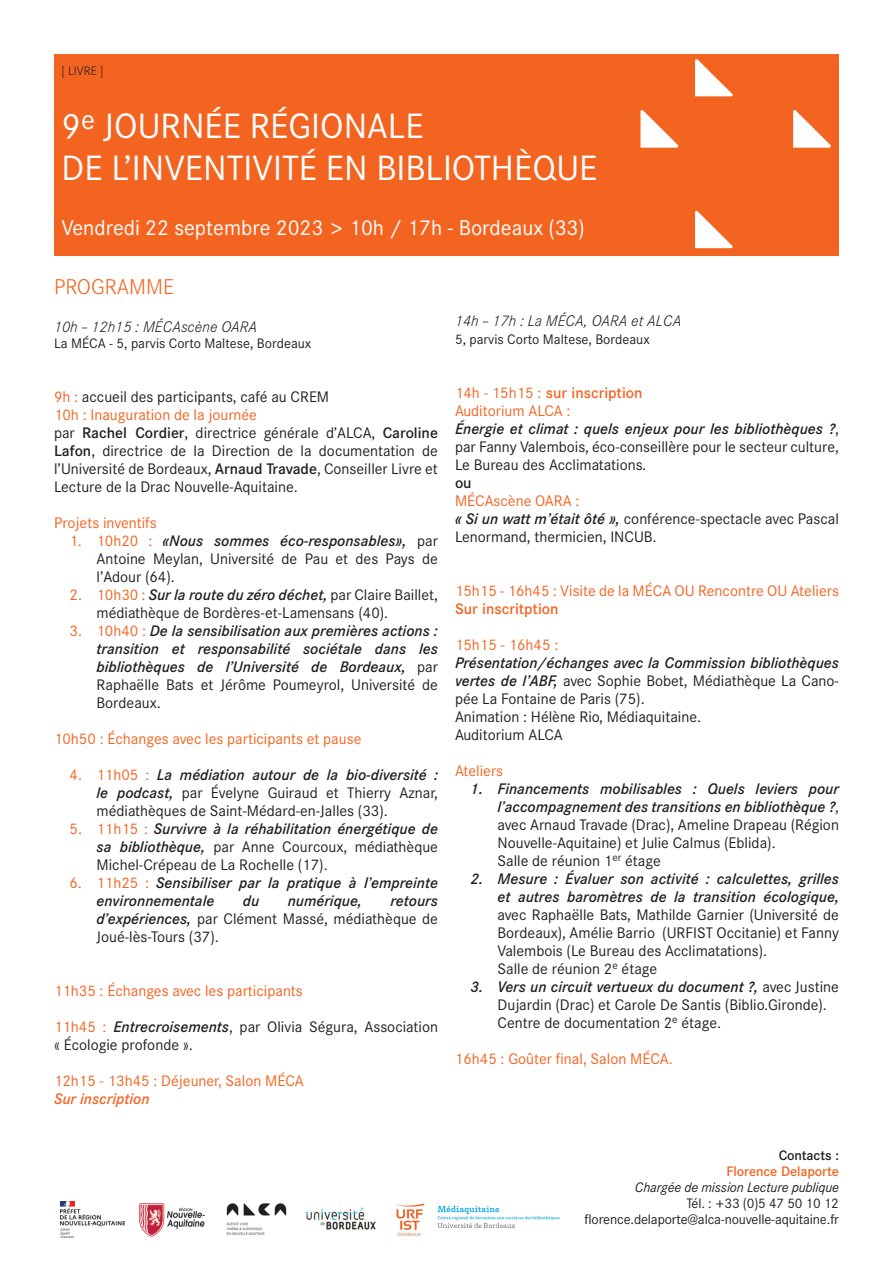
<style>
.page{position:relative;width:893px;height:1263px;background:#fff}
.page>*{position:absolute;margin:0;border:0;box-sizing:border-box;transform-origin:0 0}
.t1{font:34.5px/41.4px "Corporate S";color:#fff}
.t2{font:21px "Corporate S";color:#fff}
.t3{font:300 21px "Corporate S";color:#f36421}
.t4{font:15px/18px "Corporate S";color:#231f20}
.t5{font:italic 500 15px/18px "Corporate S";color:#231f20;text-align:justify}
.t6{font:15px "Corporate S";color:#f36421}
.t7{font:italic 300 15px "Corporate S";color:#231f20}
.t8{font:500 15px "Corporate S";color:#f36421}
.t9{font:italic 500 15px "Corporate S";color:#f36421}
.t10{font:500 15px "Corporate S";color:#231f20}
.t11{font:13.5px/16.2px "Corporate S";color:#231f20;text-align:right}
.t12{font:italic 13.5px "Corporate S";letter-spacing:-.01em;color:#231f20}
.t13{font:500 13.5px "Corporate S";letter-spacing:-.01em;color:#f36421}
.t14{font:500 13.5px "Corporate S";letter-spacing:-.01em;color:#231f20}
.t15{font:300 12px "Corporate S";color:#231f20}
.s1{color:#f36421}
.s2{font-weight:500}
.s3{font-weight:500;font-style:italic}
.s4{font-weight:400;font-style:normal;color:#f36421}
.s5{font-weight:400;font-style:normal}
.s6{font-weight:500;color:#f36421}
</style>
<div class="page">
<div style="left:54px;top:54px;width:785px;height:201px;background:#f36421"></div>
<img style="left:640px;top:59px;width:191px;height:190px">
<img style="left:226px;top:1203px;width:61px;height:32px">
<img style="left:139px;top:1203px;width:66px;height:34px">
<img style="left:60px;top:1201px;width:64px;height:36px">
<img style="left:305px;top:1207px;width:71px;height:23px">
<img style="left:396px;top:1203px;width:29px;height:33px">
<img style="left:438px;top:1205px;width:121px;height:24px">
<p class="t15" style="left:62px;top:64px;width:43px">[ LIVRE ]</p>
<h1 class="t1" style="left:62px;top:106px;width:537px">9<sup>e</sup> JOURNÉE RÉGIONALE<br>DE L’INVENTIVITÉ EN BIBLIOTHÈQUE</h1>
<h2 class="t2" style="left:62px;top:216px;width:525px">Vendredi 22 septembre 2023 &gt; 10h / 17h - Bordeaux (33)</h2>
<h2 class="t3" style="left:54px;top:275px;width:122px">PROGRAMME</h2>
<p class="t7" style="left:54px;top:318px;width:205px">10h – 12h15 : MÉCAscène OARA</p>
<p class="t11" style="left:54px;top:336px;width:259px">La MÉCA - 5, parvis Corto Maltese, Bordeaux</p>
<p class="t7" style="left:455px;top:312px;width:228px">14h – 17h : La MÉCA, OARA et ALCA</p>
<p class="t11" style="left:455px;top:331px;width:196px">5, parvis Corto Maltese, Bordeaux</p>
<p class="t4" style="left:54px;top:388px;width:385px"><span class="s1">9h :</span> accueil des participants, café au CREM<br><span class="s1">10h : Inauguration de la journée<br></span>par <span class="s2">Rachel Cordier</span>, directrice générale d’ALCA, <span class="s2">Caroline Lafon</span>, directrice de la Direction de la documentation de l’Université de Bordeaux, <span class="s2">Arnaud Travade</span>, Conseiller Livre et Lecture de la Drac Nouvelle-Aquitaine.</p>
<p class="t6" style="left:54px;top:514px;width:104px">Projets inventifs</p>
<p class="t4" style="left:97px;top:532px;width:343px;text-align:justify;text-indent:-27px"><span class="s1">1. 10h20 :</span> <span class="s3">«Nous sommes éco-responsables»,</span> par Antoine Meylan, Université de Pau et des Pays de l’Adour (64).</p>
<p class="t4" style="left:97px;top:586px;width:343px;text-indent:-27px"><span class="s1">2. 10h30 :</span> <span class="s3">Sur la route du zéro déchet,</span> par Claire Baillet, médiathèque de Bordères-et-Lamensans (40).</p>
<p class="t5" style="left:97px;top:622px;width:343px;text-indent:-27px"><span class="s4">3. 10h40 :</span> De la sensibilisation aux premières actions : transition et responsabilité sociétale dans les bibliothèques de l’Université de Bordeaux, <span class="s5">par Raphaëlle Bats et Jérôme Poumeyrol, Université de Bordeaux.</span></p>
<p class="t6" style="left:54px;top:730px;width:309px">10h50 : Échanges avec les participants et pause</p>
<p class="t4" style="left:97px;top:766px;width:343px;text-align:justify;text-indent:-27px"><span class="s1">4. 11h05 :</span> <span class="s3">La médiation autour de la bio-diversité : le podcast,</span> par Évelyne Guiraud et Thierry Aznar, médiathèques de Saint-Médard-en-Jalles (33).</p>
<p class="t4" style="left:97px;top:820px;width:343px;text-align:justify;text-indent:-27px"><span class="s1">5. 11h15 :</span> <span class="s3">Survivre à la réhabilitation énergétique de sa bibliothèque,</span> par Anne Courcoux, médiathèque Michel-Crépeau de La Rochelle (17).</p>
<p class="t5" style="left:97px;top:874px;width:343px;text-indent:-27px"><span class="s4">6. 11h25 :</span> Sensibiliser par la pratique à l’empreinte environnementale</p>
<p class="t5" style="left:243px;top:892px;width:18px">du</p>
<p class="t5" style="left:288px;top:892px;width:76px">numérique,</p>
<p class="t4" style="left:97px;top:892px;width:343px;text-align:justify;text-indent:294px"><span class="s3">retours d’expériences,</span> par Clément Massé, médiathèque de Joué-lès-Tours (37).</p>
<p class="t6" style="left:54px;top:982px;width:250px">11h35 : Échanges avec les participants</p>
<p class="t4" style="left:54px;top:1018px;width:385px"><span class="s1">11h45 :</span> <span class="s3">Entrecroisements</span>, par Olivia Ségura, Association « Écologie profonde ».</p>
<p class="t6" style="left:54px;top:1072px;width:251px">12h15 - 13h45 : Déjeuner, Salon MÉCA</p>
<p class="t9" style="left:54px;top:1090px;width:97px">Sur inscription</p>
<p class="t4" style="left:455px;top:384px;width:385px"><span class="s1">14h - 15h15 :</span> <span class="s6">sur inscription<br></span><span class="s1">Auditorium ALCA :<br></span><span class="s3">Énergie et climat : quels enjeux pour les bibliothèques ?</span>, par Fanny Valembois, éco-conseillère pour le secteur culture, Le Bureau des Acclimatations.</p>
<p class="t10" style="left:455px;top:474px;width:18px">ou</p>
<p class="t4" style="left:455px;top:492px;width:385px"><span class="s1">MÉCAscène OARA :<br></span><span class="s3">« Si un watt m’était ôté »,</span> conférence-spectacle avec Pascal<br>Lenormand, thermicien, INCUB.</p>
<p class="t6" style="left:455px;top:582px;width:385px">15h15 - 16h45 : Visite de la MÉCA OU Rencontre OU Ateliers</p>
<p class="t8" style="left:455px;top:600px;width:105px">Sur inscritption</p>
<p class="t6" style="left:455px;top:636px;width:105px">15h15 - 16h45 :</p>
<p class="t4" style="left:455px;top:654px;width:385px"><span class="s3">Présentation/échanges avec la Commission bibliothèques vertes de l’ABF,</span> avec Sophie Bobet, Médiathèque La Cano&shy;pée La Fontaine de Paris (75).<br>Animation : Hélène Rio, Médiaquitaine.<br>Auditorium ALCA</p>
<p class="t6" style="left:455px;top:762px;width:50px">Ateliers</p>
<p class="t4" style="left:497px;top:780px;width:343px;text-indent:-27px"><span class="s3">1. Financements mobilisables : Quels leviers pour l’accompagnement des transitions en bibliothèque ?</span>, avec Arnaud Travade (Drac), Ameline Drapeau (Région Nouvelle-Aquitaine) et Julie Calmus (Eblida).<br>Salle de réunion 1<sup>er</sup> étage</p>
<p class="t5" style="left:470px;top:870px;width:370px;text-align:right">2. Mesure : Évaluer son activité : calculettes, grilles et autres baromètres de la transition écologique,</p>
<p class="t4" style="left:497px;top:906px;width:343px">avec Raphaëlle Bats, Mathilde Garnier (Université de Bordeaux), Amélie Barrio (URFIST Occitanie) et Fanny Valembois (Le Bureau des Acclimatations).<br>Salle de réunion 2<sup>e</sup> étage</p>
<p class="t4" style="left:497px;top:978px;width:343px;text-indent:-27px"><span class="s3">3. Vers un circuit vertueux du document ?,</span> avec Justine<br>Dujardin (Drac) et Carole De Santis (Biblio.Gironde).<br>Centre de documentation 2<sup>e</sup> étage.</p>
<p class="t6" style="left:455px;top:1050px;width:219px">16h45 : Goûter final, Salon MÉCA.</p>
<p class="t14" style="left:779px;top:1147px;width:62px">Contacts :</p>
<p class="t13" style="left:726px;top:1163px;width:114px">Florence Delaporte</p>
<p class="t12" style="left:635px;top:1179px;width:206px">Chargée de mission Lecture publique</p>
<p class="t11" style="left:584px;top:1195px;width:256px">Tél. : +33 (0)5 47 50 10 12 florence.delaporte@alca-nouvelle-aquitaine.fr</p>
</div>
